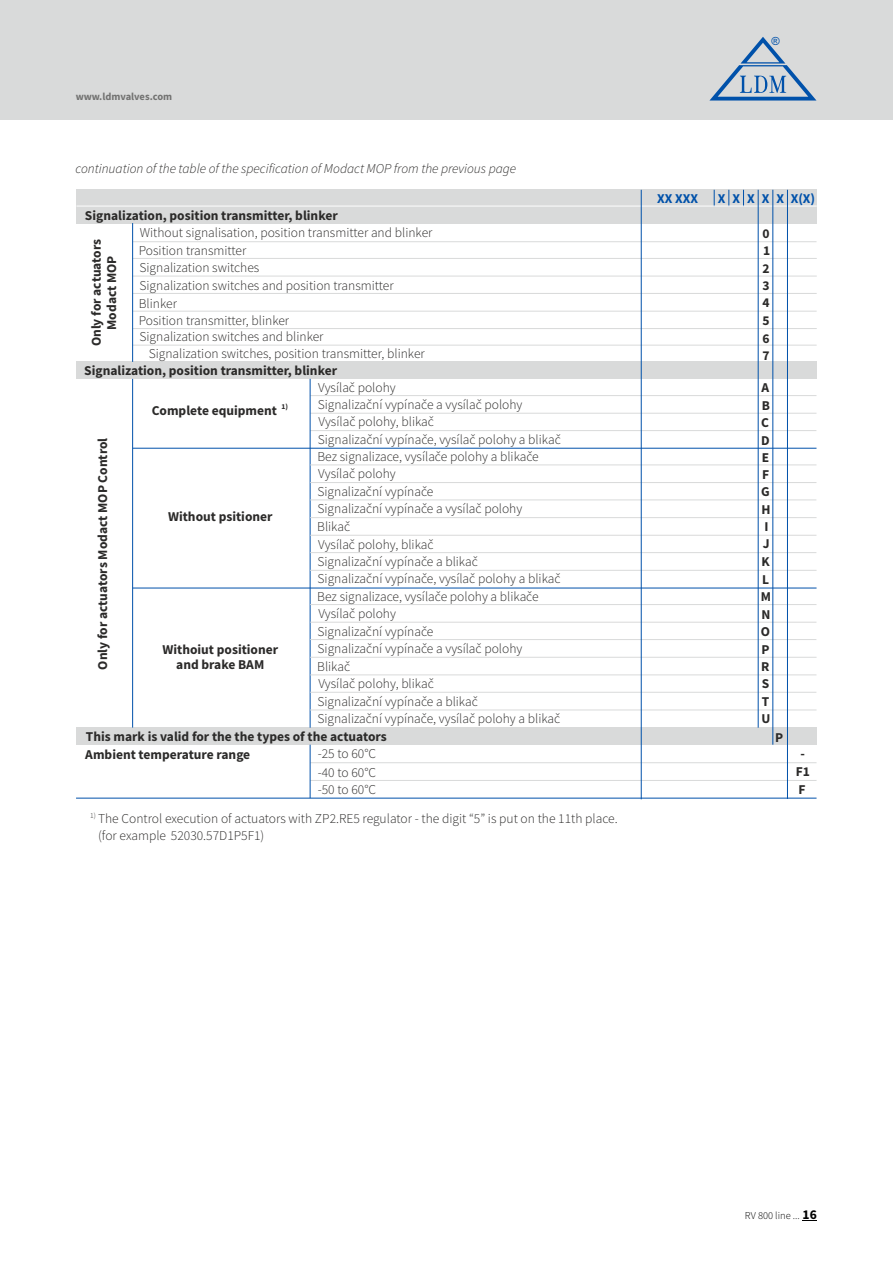
<style>
.page{position:relative;width:893px;height:1263px;background:#fff}
.page>*{position:absolute;margin:0;border:0;box-sizing:border-box;transform-origin:0 0}
.t1{font:300 13.5px/17.5px "Source Sans Pro";color:#2b2a29}
.t2{font:700 13.5px/15.3px "Source Sans Pro";color:#2b2a29;text-align:center}
.t3{font:italic 300 13.5px "Source Sans Pro";color:#2b2a29}
.t4{font:700 13.5px "Source Sans Pro";letter-spacing:.52em;color:#0051aa}
.t5{font:11.25px "Arial";color:#0051aa}
.t6{font:700 10.5px "Source Sans Pro";color:#727271}
.t7{font:300 10.5px "Source Sans Pro";color:#000}
.t8{font:700 7.5px "Source Sans Pro";color:#2b2a29}
.s1{font-weight:700;font-size:13.5px}
</style>
<div class="page">
<div style="left:76px;top:728px;width:740px;height:17px;background:#d9dada"></div>
<div style="left:76px;top:362px;width:740px;height:17px;background:#d9dada"></div>
<div style="left:76px;top:206px;width:740px;height:17px;background:#d9dada"></div>
<div style="left:76px;top:189px;width:740px;height:17px;background:#d9dada"></div>
<hr style="left:133px;top:241px;width:683px;height:1px;background:#d9dada">
<hr style="left:132px;top:258px;width:685px;height:1px;background:#d9dada">
<hr style="left:132px;top:293px;width:685px;height:1px;background:#d9dada">
<hr style="left:132px;top:276px;width:685px;height:1px;background:#d9dada">
<hr style="left:132px;top:311px;width:685px;height:1px;background:#d9dada">
<hr style="left:132px;top:345px;width:685px;height:1px;background:#d9dada">
<hr style="left:133px;top:328px;width:684px;height:1px;background:#d9dada">
<svg style="left:743px;top:190px;width:1px;height:16px"></svg>
<svg style="left:729px;top:190px;width:1px;height:16px"></svg>
<svg style="left:714px;top:190px;width:1px;height:16px"></svg>
<hr style="left:310px;top:395px;width:506px;height:1px;background:#d9dada">
<hr style="left:310px;top:430px;width:506px;height:1px;background:#d9dada">
<hr style="left:310px;top:413px;width:506px;height:1px;background:#d9dada">
<hr style="left:132px;top:223px;width:1px;height:139px;background:#0051aa">
<hr style="left:132px;top:379px;width:1px;height:348px;background:#0051aa">
<hr style="left:310px;top:379px;width:1px;height:349px;background:#0051aa">
<hr style="left:133px;top:448px;width:683px;height:1px;background:#0051aa">
<hr style="left:310px;top:465px;width:506px;height:1px;background:#d9dada">
<hr style="left:310px;top:500px;width:506px;height:1px;background:#d9dada">
<hr style="left:310px;top:482px;width:506px;height:1px;background:#d9dada">
<hr style="left:310px;top:517px;width:506px;height:1px;background:#d9dada">
<hr style="left:310px;top:552px;width:506px;height:1px;background:#d9dada">
<hr style="left:310px;top:535px;width:506px;height:1px;background:#d9dada">
<hr style="left:310px;top:570px;width:506px;height:1px;background:#d9dada">
<hr style="left:133px;top:588px;width:683px;height:1px;background:#0051aa">
<hr style="left:310px;top:604px;width:506px;height:1px;background:#d9dada">
<hr style="left:310px;top:639px;width:506px;height:1px;background:#d9dada">
<hr style="left:310px;top:622px;width:506px;height:1px;background:#d9dada">
<hr style="left:310px;top:657px;width:506px;height:1px;background:#d9dada">
<hr style="left:310px;top:692px;width:506px;height:1px;background:#d9dada">
<hr style="left:310px;top:675px;width:506px;height:1px;background:#d9dada">
<hr style="left:310px;top:710px;width:506px;height:1px;background:#d9dada">
<hr style="left:310px;top:762px;width:506px;height:1px;background:#d9dada">
<hr style="left:310px;top:780px;width:506px;height:1px;background:#d9dada">
<hr style="left:76px;top:798px;width:740px;height:1px;background:#0051aa">
<hr style="left:310px;top:745px;width:1px;height:53px;background:#0051aa">
<div style="left:0;top:0;width:893px;height:119px;background:#d9dada"></div>
<svg style="left:709px;top:37px;width:107px;height:64px"></svg>
<svg style="left:802px;top:1220px;width:15px;height:1px"></svg>
<hr style="left:76px;top:206px;width:741px;height:1px;background:#fefefe">
<hr style="left:641px;top:190px;width:1px;height:609px;background:#0051aa">
<hr style="left:773px;top:190px;width:1px;height:555px;background:#0051aa">
<hr style="left:758px;top:190px;width:1px;height:538px;background:#0051aa">
<hr style="left:787px;top:190px;width:1px;height:609px;background:#0051aa">
<p class="t6" style="left:76px;top:92px;width:98px">www.ldmvalves.com</p>
<p class="t3" style="left:75px;top:163px;width:442px">continuation of the table of the specification of Modact MOP from the previous page</p>
<p class="t2" style="left:85px;top:209px;width:254px">Signalization, position transmitter, blinker</p>
<p class="t2" style="left:90px;top:346px;width:109px;rotate:-90deg">Only for actuators<br>Modact MOP</p>
<p class="t1" style="left:139px;top:225px;width:295px">Without signalisation, position transmitter and blinker Position transmitter<br>Signalization switches<br>Signalization switches and position transmitter Blinker<br>Position transmitter, blinker<br>Signalization switches and blinker</p>
<p class="t1" style="left:149px;top:346px;width:278px">Signalization switches, position transmitter, blinker</p>
<p class="t2" style="left:84px;top:364px;width:254px">Signalization, position transmitter, blinker</p>
<p class="t5" style="left:772px;top:37px;width:10px">®</p>
<p class="t4" style="left:657px;top:193px;width:42px">XX XXX</p>
<p class="t4" style="left:791px;top:193px;width:26px">X(X)</p>
<p class="t4" style="left:718px;top:193px;width:68px">XXXXX</p>
<p class="t2" style="left:762px;top:227px;width:9px">0</p>
<p class="t2" style="left:763px;top:244px;width:9px">1</p>
<p class="t2" style="left:762px;top:279px;width:9px">3</p>
<p class="t2" style="left:762px;top:314px;width:9px">5</p>
<p class="t2" style="left:762px;top:262px;width:9px">2</p>
<p class="t2" style="left:762px;top:296px;width:9px">4</p>
<p class="t2" style="left:762px;top:330px;width:9px;line-height:17.4px;text-align:left">6<br>7</p>
<p class="t2" style="left:96px;top:669px;width:233px;rotate:-90deg">Only for actuators Modact MOP Control</p>
<p class="t8" style="left:282px;top:403px;width:8px">1)</p>
<p class="t2" style="left:152px;top:404px;width:127px">Complete equipment</p>
<p class="t2" style="left:168px;top:510px;width:106px">Without psitioner</p>
<p class="t2" style="left:162px;top:643px;width:117px">Withoiut positioner and brake BAM</p>
<p class="t1" style="left:318px;top:380px;width:206px;line-height:17.1px">Vysílač polohy<br>Signalizační vypínače a vysílač polohy<br>Vysílač polohy, blikač</p>
<p class="t1" style="left:318px;top:432px;width:244px">Signalizační vypínače, vysílač polohy a blikač</p>
<p class="t2" style="left:761px;top:381px;width:9px">A</p>
<p class="t2" style="left:762px;top:398px;width:10px">B</p>
<p class="t2" style="left:761px;top:434px;width:10px">D</p>
<p class="t2" style="left:761px;top:416px;width:9px">C</p>
<p class="t1" style="left:317px;top:449px;width:223px">Bez signalizace, vysílače polohy a blikače</p>
<p class="t2" style="left:762px;top:451px;width:9px">E</p>
<p class="t1" style="left:317px;top:466px;width:245px">Vysílač polohy<br>Signalizační vypínače<br>Signalizační vypínače a vysílač polohy<br>Blikač<br>Vysílač polohy, blikač<br>Signalizační vypínače a blikač<br>Signalizační vypínače, vysílač polohy a blikač</p>
<p class="t2" style="left:762px;top:468px;width:9px">F</p>
<p class="t2" style="left:761px;top:503px;width:11px">H</p>
<p class="t2" style="left:761px;top:485px;width:10px">G</p>
<p class="t2" style="left:764px;top:520px;width:6px">I</p>
<p class="t2" style="left:763px;top:537px;width:8px">J</p>
<p class="t2" style="left:762px;top:573px;width:8px">L</p>
<p class="t2" style="left:761px;top:555px;width:10px">K</p>
<p class="t1" style="left:317px;top:588px;width:223px">Bez signalizace, vysílače polohy a blikače</p>
<p class="t2" style="left:761px;top:590px;width:12px">M</p>
<p class="t1" style="left:317px;top:606px;width:245px">Vysílač polohy<br>Signalizační vypínače<br>Signalizační vypínače a vysílač polohy<br>Blikač<br>Vysílač polohy, blikač<br>Signalizační vypínače a blikač<br>Signalizační vypínače, vysílač polohy a blikač</p>
<p class="t2" style="left:761px;top:607px;width:10px">N</p>
<p class="t2" style="left:762px;top:643px;width:10px">P</p>
<p class="t2" style="left:761px;top:625px;width:11px">O</p>
<p class="t2" style="left:761px;top:660px;width:10px">R</p>
<p class="t2" style="left:762px;top:677px;width:9px">S</p>
<p class="t2" style="left:761px;top:712px;width:10px">U</p>
<p class="t2" style="left:762px;top:695px;width:9px">T</p>
<p class="t2" style="left:86px;top:730px;width:302px">This mark is valid for the the types of the actuators</p>
<p class="t2" style="left:775px;top:731px;width:10px">P</p>
<p class="t2" style="left:85px;top:748px;width:166px">Ambient temperature range</p>
<p class="t1" style="left:318px;top:746px;width:60px">-25 to 60°C</p>
<p class="t2" style="left:800px;top:747px;width:6px">-</p>
<p class="t2" style="left:799px;top:783px;width:9px">F</p>
<p class="t2" style="left:796px;top:765px;width:16px">F1</p>
<p class="t1" style="left:318px;top:765px;width:60px;line-height:17.1px">-40 to 60°C -50 to 60°C</p>
<p class="t1" style="left:98px;top:811px;width:521px;line-height:17px;text-indent:-8px"><sup>1)</sup> The Control execution of actuators with ZP2.RE5 regulator - the digit “5” is put on the 11th place. (for example 52030.57D1P5F1)</p>
<p class="t7" style="left:745px;top:1211px;width:73px">RV 800 line ... <span class="s1">16</span></p>
</div>
